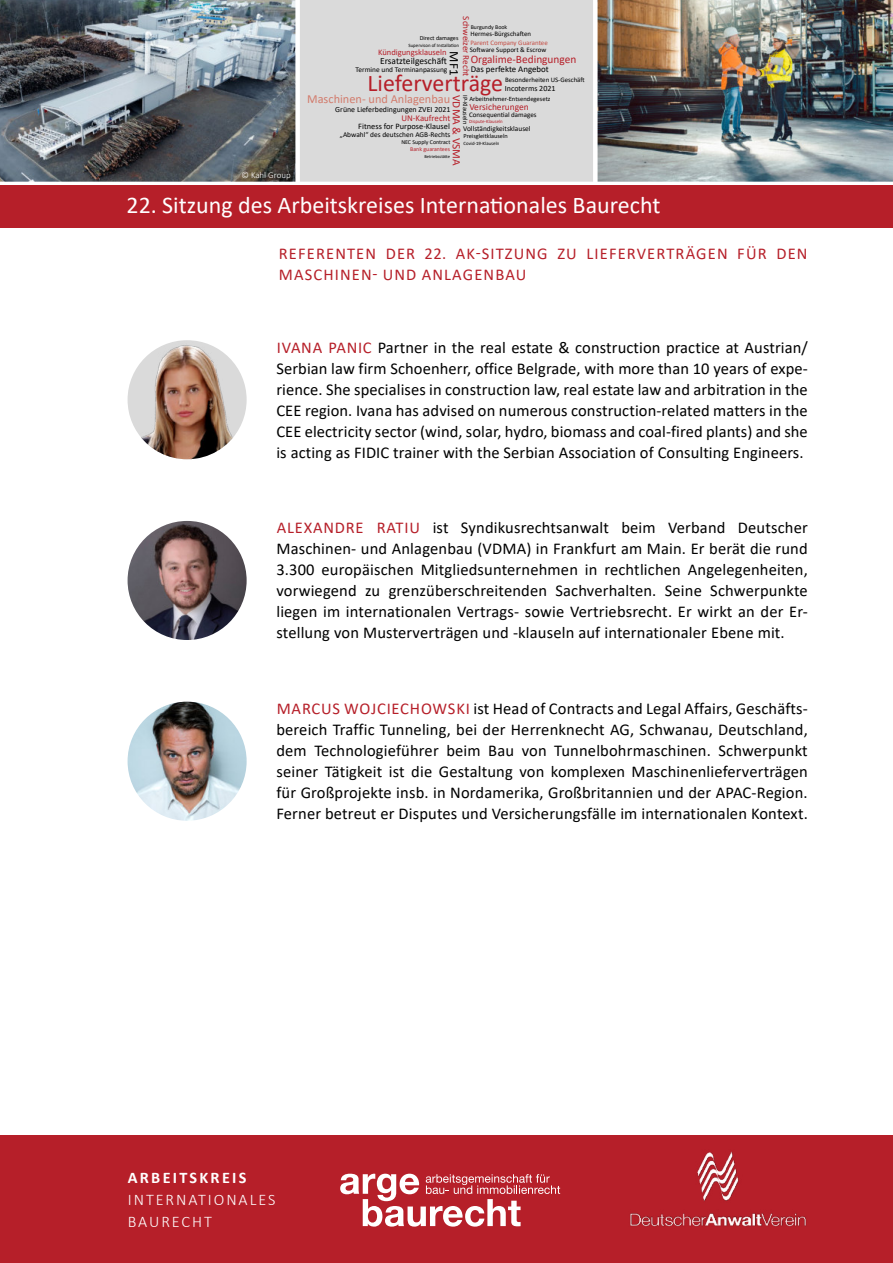
<style>
.page{position:relative;width:893px;height:1263px;background:#fff}
.page>*{position:absolute;margin:0;border:0;box-sizing:border-box;transform-origin:0 0}
.t1{font:24px "Calibri";color:#fff}
.t2{font:24px "Calibri";color:#b61f29}
.t3{font:16.5px/21px "Calibri";letter-spacing:.01em;color:#000;text-align:justify}
.t4{font:16.5px/21px "Calibri";letter-spacing:.07em;color:#b61f29}
.t5{font:300 16.2px/21.6px "Calibri";letter-spacing:.12em;color:#fff}
.t6{font:700 16.2px "Calibri";letter-spacing:.14em;color:#fff}
.t7{font:13.05px "Calibri";color:#000}
.t8{font:12.3px "Calibri";color:#d27c6d}
.t9{font:11.4px "Calibri";color:#b61f29}
.t10{font:9.45px "Calibri";color:#000}
.t11{font:9.45px "Calibri";color:#b61f29}
.t12{font:9.15px "Calibri";color:#b61f29}
.t13{font:300 9px "Calibri";color:#fff}
.t14{font:8.85px "Calibri";color:#000}
.t15{font:8.85px "Calibri";color:#b61f29}
.t16{font:8.55px "Calibri";color:#b61f29}
.t17{font:8.4px "Calibri";color:#000}
.t18{font:7.95px "Calibri";color:#000}
.t19{font:7.35px "Calibri";color:#000}
.t20{font:7.05px "Calibri";color:#000}
.t21{font:6.9px "Calibri";color:#000}
.t22{font:6.9px "Calibri";color:#c44e45}
.t23{font:6.6px "Calibri";color:#000}
.t24{font:6.3px "Calibri";color:#000}
.t25{font:6.15px "Calibri";color:#000}
.t26{font:5.85px "Calibri";color:#000}
.t27{font:5.85px "Calibri";color:#b61f29}
.t28{font:4.95px "Calibri";color:#000}
.t29{font:4.95px "Calibri";color:#b61f29}
.t30{font:4.5px "Calibri";color:#000}
.s1{color:#b61f29}
</style>
<div class="page">
<img style="left:0;top:0;width:295px;height:182px">
<img style="left:598px;top:0;width:295px;height:182px">
<div style="left:298px;top:0;width:297px;height:183px;background:#dadada"></div>
<div style="left:295px;top:0;width:5px;height:183px;background:#fff"></div>
<div style="left:593px;top:0;width:5px;height:183px;background:#fff"></div>
<div style="left:0;top:1135px;width:893px;height:128px;background:#b61f29"></div>
<hr style="left:0;top:182px;width:893px;height:4px;background:#fff">
<div style="left:128px;top:340px;width:119px;height:119px;background:#dadada;border-radius:50%"></div>
<img style="left:140px;top:340px;width:99px;height:119px">
<img style="left:128px;top:702px;width:119px;height:119px;border-radius:60px">
<img style="left:128px;top:521px;width:119px;height:119px;border-radius:60px">
<img style="left:630px;top:1151px;width:177px;height:76px">
<svg style="left:340px;top:1174px;width:220px;height:52px"></svg>
<div style="left:0;top:185px;width:893px;height:43px;background:#b61f29"></div>
<p class="t13" style="left:241px;top:169px;width:51px">© Kahl Group</p>
<p class="t12" style="left:472px;top:16px;width:62px;rotate:90deg">Schweizer Recht</p>
<p class="t26" style="left:471px;top:23px;width:38px">Burgundy Book</p>
<p class="t21" style="left:470px;top:29px;width:62px">Hermes-Bürgschaten</p>
<p class="t25" style="left:420px;top:34px;width:40px">Direct damages</p>
<p class="t22" style="left:470px;top:38px;width:79px">Parent Company Guarantee</p>
<p class="t28" style="left:408px;top:42px;width:52px">Supervison of Installaion</p>
<p class="t21" style="left:470px;top:45px;width:78px">Sotware Support &amp; Escrow</p>
<p class="t16" style="left:378px;top:47px;width:70px">Kündigungsklauseln</p>
<p class="t7" style="left:463px;top:51px;width:25px;rotate:90deg">MF1</p>
<p class="t9" style="left:471px;top:51px;width:107px">Orgalime-Bedingungen</p>
<p class="t10" style="left:380px;top:55px;width:68px">Ersatzteilgeschät</p>
<p class="t14" style="left:471px;top:63px;width:80px">Das perfekte Angebot</p>
<p class="t19" style="left:355px;top:65px;width:93px">Termine und Terminanpassung</p>
<h1 class="t2" style="left:367px;top:67px;width:137px">Lieferverträge</h1>
<p class="t8" style="left:307px;top:90px;width:145px">Maschinen- und Anlagenbau</p>
<p class="t9" style="left:463px;top:95px;width:72px;rotate:90deg">VDMA &amp; VSMA</p>
<p class="t21" style="left:505px;top:74px;width:81px">Besonderheiten US-Geschät</p>
<p class="t18" style="left:505px;top:83px;width:52px">Incoterms 2021</p>
<p class="t23" style="left:470px;top:95px;width:31px;rotate:90deg">IP-Klauseln</p>
<p class="t23" style="left:469px;top:94px;width:83px">Arbeitnehmer-Entsendegesetz</p>
<p class="t18" style="left:335px;top:104px;width:117px">Grüne Lieferbedingungen ZVEI 2021</p>
<p class="t11" style="left:469px;top:100px;width:61px">Versicherungen</p>
<p class="t20" style="left:469px;top:110px;width:69px">Consequenial damages</p>
<p class="t15" style="left:401px;top:112px;width:50px">UN-Kaufrecht</p>
<p class="t29" style="left:469px;top:118px;width:35px">Dispute-Klauseln</p>
<p class="t17" style="left:358px;top:121px;width:93px">Fitness for Purpose-Klausel</p>
<p class="t19" style="left:463px;top:124px;width:69px">Vollständigkeitsklausel</p>
<p class="t19" style="left:340px;top:129px;width:112px">„Abwahl“ des deutschen AGB-Rechts</p>
<p class="t24" style="left:463px;top:132px;width:46px">Preisgleitklauseln</p>
<p class="t26" style="left:401px;top:138px;width:51px">NEC Supply Contract</p>
<p class="t28" style="left:463px;top:140px;width:37px">Covid-19-Klauseln</p>
<p class="t27" style="left:410px;top:145px;width:41px">Bank guarantees</p>
<p class="t30" style="left:424px;top:153px;width:27px">Betriebsstäte</p>
<h1 class="t1" style="left:126px;top:189px;width:535px">22. Sitzung des Arbeitskreises Internaionales Baurecht</h1>
<p class="t4" style="left:279px;top:243px;width:530px">REFERENTEN DER 22. AK-SITZUNG ZU LIEFERVERTRÄGEN FÜR DEN<br>MASCHINEN- UND ANLAGENBAU</p>
<p class="t3" style="left:276px;top:336px;width:533px"><span class="s1">IVANA PANIC</span> Partner in the real estate &amp; construction practice at Austrian/ Serbian law firm Schoenherr, office Belgrade, with more than 10 years of expe&shy;rience. She specialises in construction law, real estate law and arbitration in the CEE region. Ivana has advised on numerous construction-related matters in the CEE electricity sector (wind, solar, hydro, biomass and coal-fired plants) and she is acting as FIDIC trainer with the Serbian Association of Consulting Engineers.</p>
<p class="t3" style="left:276px;top:517px;width:533px"><span class="s1">ALEXANDRE RATIU</span> ist Syndikusrechtsanwalt beim Verband Deutscher Maschinen- und Anlagenbau (VDMA) in Frankfurt am Main. Er berät die rund 3.300 europäischen Mitgliedsunternehmen in rechtlichen Angelegenheiten, vorwiegend zu grenzüberschreitenden Sachverhalten. Seine Schwerpunkte liegen im internationalen Vertrags- sowie Vertriebsrecht. Er wirkt an der Er&shy;stellung von Musterverträgen und -klauseln auf internationaler Ebene mit.</p>
<p class="t3" style="left:276px;top:698px;width:533px"><span class="s1">MARCUS WOJCIECHOWSKI</span> ist Head of Contracts and Legal Affairs, Geschäfts&shy;bereich Traffic Tunneling, bei der Herrenknecht AG, Schwanau, Deutschland, dem Technologieführer beim Bau von Tunnelbohrmaschinen. Schwerpunkt seiner Tätigkeit ist die Gestaltung von komplexen Maschinenlieferverträgen für Großprojekte insb. in Nordamerika, Großbritannien und der APAC-Region.<br>Ferner betreut er Disputes und Ver sicherungsfälle im internationalen Kontext.</p>
<p class="t6" style="left:128px;top:1166px;width:120px">ARBEITSKREIS</p>
<p class="t5" style="left:128px;top:1189px;width:149px">INTERNATIONALES<br>BAURECHT</p>
</div>
